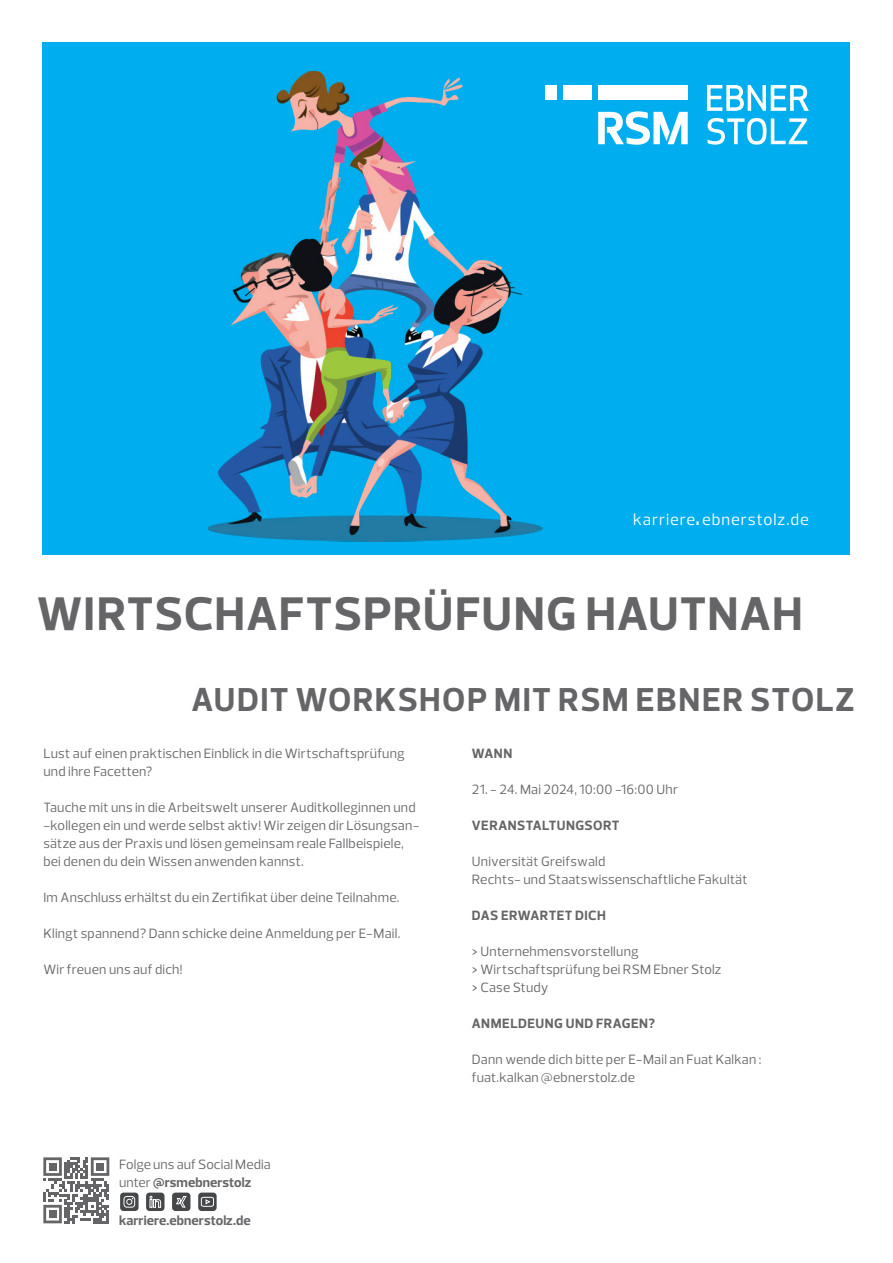
<style>
.page{position:relative;width:893px;height:1263px;background:#fff}
.page>*{position:absolute;margin:0;border:0;box-sizing:border-box;transform-origin:0 0}
.t1{font:700 48px "Prelo";letter-spacing:.02em;color:#656568}
.t2{font:700 33.75px "Prelo";letter-spacing:.04em;color:#656568}
.t3{font:16.5px "Prelo";letter-spacing:.055em;color:#fff}
.t4{font:13.65px/18px "Prelo";letter-spacing:.015em;color:#656568}
.t5{font:700 13.65px "Prelo";letter-spacing:.025em;color:#656568}
.t6{font:700 13.65px "Prelo";letter-spacing:.005em;color:#656568}
.s1{font-size:30px}
.s2{font-size:16.2px}
.s3{font-weight:700}
</style>
<div class="page">
<div style="left:43px;top:43px;width:807px;height:512px;background:#00aeef"></div>
<img style="left:208px;top:71px;width:334px;height:470px">
<svg style="left:43px;top:1157px;width:66px;height:66px"></svg>
<div style="left:49px;top:1163px;width:8px;height:7px;background:#656568"></div>
<div style="left:96px;top:1163px;width:8px;height:7px;background:#656568"></div>
<div style="left:49px;top:1210px;width:8px;height:8px;background:#656568"></div>
<div style="left:598px;top:85px;width:90px;height:15px;background:#fff"></div>
<div style="left:546px;top:85px;width:11px;height:15px;background:#fff"></div>
<div style="left:563px;top:85px;width:29px;height:15px;background:#fff"></div>
<svg style="left:598px;top:111px;width:90px;height:34px"></svg>
<svg style="left:707px;top:85px;width:102px;height:26px"></svg>
<svg style="left:708px;top:118px;width:99px;height:27px"></svg>
<svg style="left:198px;top:1192px;width:19px;height:19px"></svg>
<svg style="left:201px;top:1197px;width:13px;height:9px"></svg>
<svg style="left:120px;top:1192px;width:19px;height:19px"></svg>
<svg style="left:124px;top:1196px;width:11px;height:11px"></svg>
<svg style="left:146px;top:1192px;width:18px;height:19px"></svg>
<svg style="left:150px;top:1196px;width:11px;height:11px"></svg>
<div style="left:172px;top:1192px;width:18px;height:19px;background:#454749;border-radius:3px"></div>
<svg style="left:176px;top:1196px;width:10px;height:11px"></svg>
<p class="t3" style="left:633px;top:510px;width:177px">karriere<span class="s1">.</span>ebnerstolz.de</p>
<h1 class="t1" style="left:37px;top:584px;width:767px">WIRTSCHAFTSPRÜFUNG HAUTNAH</h1>
<h2 class="t2" style="left:191px;top:679px;width:665px">AUDIT WORKSHOP MIT RSM EBNER STOLZ</h2>
<p class="t5" style="left:472px;top:745px;width:42px">WANN</p>
<p class="t4" style="left:472px;top:780px;width:208px">21. - 24. Mai 2024, 10:00 -16:00 Uhr</p>
<p class="t5" style="left:472px;top:817px;width:149px">VERANSTALTUNGSORT</p>
<p class="t4" style="left:472px;top:852px;width:277px">Universität Greifswald<br>Rechts- und Staatswissenschaftliche Fakultät</p>
<p class="t5" style="left:472px;top:907px;width:135px">DAS ERWARTET DICH</p>
<p class="t4" style="left:472px;top:942px;width:251px"><span class="s2">›</span> Unternehmensvorstellung<br><span class="s2">›</span> Wirtschaftsprüfung bei RSM Ebner Stolz <span class="s2">›</span> Case Study</p>
<p class="t5" style="left:472px;top:1015px;width:184px">ANMELDEUNG UND FRAGEN?</p>
<p class="t4" style="left:472px;top:1050px;width:291px">Dann wende dich bitte per E-Mail an Fuat Kalkan : fuat.kalkan @ebnerstolz.de</p>
<p class="t4" style="left:43px;top:744px;width:363px">Lust auf einen praktischen Einblick in die Wirtschaftsprüfung und ihre Facetten?</p>
<p class="t4" style="left:43px;top:798px;width:378px">Tauche mit uns in die Arbeitswelt unserer Auditkolleginnen und -kollegen ein und werde selbst aktiv! Wir zeigen dir Lösungsan&shy;sätze aus der Praxis und lösen gemeinsam reale Fallbeispiele, bei denen du dein Wissen anwenden kannst.</p>
<p class="t4" style="left:43px;top:888px;width:358px">Im Anschluss erhältst du ein Zertifikat über deine Teilnahme.</p>
<p class="t4" style="left:43px;top:924px;width:358px">Klingt spannend? Dann schicke deine Anmeldung per E-Mail.</p>
<p class="t4" style="left:43px;top:960px;width:141px">Wir freuen uns auf dich!</p>
<p class="t4" style="left:119px;top:1156px;width:153px">Folge uns auf Social Media unter <span class="s3">@rsmebnerstolz</span></p>
<p class="t6" style="left:119px;top:1212px;width:133px">karriere.ebnerstolz.de</p>
</div>
